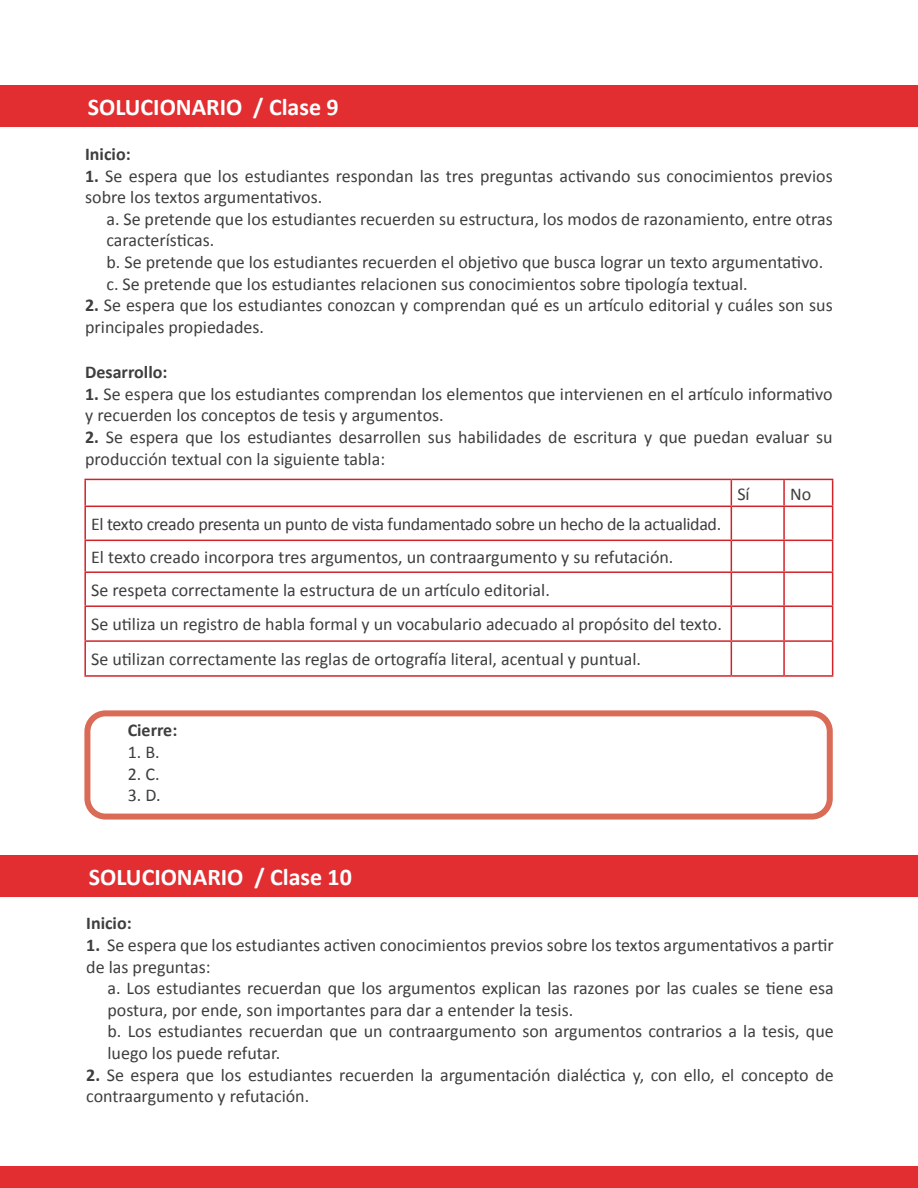
<style>
.page{position:relative;width:918px;height:1188px;background:#fff}
.page>*{position:absolute;margin:0;border:0;box-sizing:border-box;transform-origin:0 0}
.t1{font:700 24px "Calibri";color:#fff}
.t2{font:18px/21.6px "Calibri";color:#3e3e3f}
.t3{font:18px "Calibri";letter-spacing:-.02em;color:#3e3e3f}
.t4{font:700 18px "Calibri";color:#3e3e3f}
.s1{font-weight:700}
</style>
<div class="page">
<div style="left:0;top:86px;width:918px;height:41px;background:#e22e31"></div>
<div style="left:1px;top:1167px;width:917px;height:21px;background:#e22e31"></div>
<div style="left:84px;top:710px;width:749px;height:110px;border:6px solid #d96b57;border-radius:18px"></div>
<div style="left:1px;top:855px;width:917px;height:41px;background:#e22e31"></div>
<hr style="left:84px;top:479px;width:647px;height:1px;background:#d1232a">
<hr style="left:84px;top:480px;width:2px;height:26px;background:#d1232a">
<hr style="left:731px;top:479px;width:53px;height:1px;background:#d1232a">
<svg style="left:731px;top:480px;width:1px;height:26px"></svg>
<hr style="left:784px;top:479px;width:49px;height:1px;background:#d1232a">
<hr style="left:783px;top:480px;width:2px;height:26px;background:#d1232a">
<svg style="left:832px;top:480px;width:1px;height:26px"></svg>
<hr style="left:84px;top:506px;width:647px;height:1px;background:#d1232a">
<hr style="left:84px;top:507px;width:2px;height:33px;background:#d1232a">
<hr style="left:731px;top:506px;width:53px;height:1px;background:#d1232a">
<hr style="left:731px;top:507px;width:1px;height:33px;background:#d1232a">
<hr style="left:784px;top:506px;width:49px;height:1px;background:#d1232a">
<hr style="left:783px;top:507px;width:2px;height:33px;background:#d1232a">
<hr style="left:832px;top:507px;width:1px;height:33px;background:#d1232a">
<hr style="left:84px;top:540px;width:647px;height:1px;background:#d1232a">
<hr style="left:84px;top:541px;width:2px;height:30px;background:#d1232a">
<hr style="left:731px;top:540px;width:53px;height:1px;background:#d1232a">
<hr style="left:731px;top:541px;width:1px;height:30px;background:#d1232a">
<hr style="left:784px;top:540px;width:49px;height:1px;background:#d1232a">
<hr style="left:783px;top:541px;width:2px;height:30px;background:#d1232a">
<hr style="left:832px;top:541px;width:1px;height:30px;background:#d1232a">
<hr style="left:84px;top:571px;width:647px;height:2px;background:#d1232a">
<hr style="left:84px;top:573px;width:2px;height:32px;background:#d1232a">
<hr style="left:731px;top:571px;width:53px;height:2px;background:#d1232a">
<hr style="left:731px;top:573px;width:1px;height:32px;background:#d1232a">
<hr style="left:784px;top:571px;width:49px;height:2px;background:#d1232a">
<hr style="left:783px;top:573px;width:2px;height:32px;background:#d1232a">
<hr style="left:832px;top:573px;width:1px;height:32px;background:#d1232a">
<hr style="left:84px;top:605px;width:647px;height:2px;background:#d1232a">
<hr style="left:84px;top:607px;width:2px;height:33px;background:#d1232a">
<hr style="left:731px;top:605px;width:53px;height:2px;background:#d1232a">
<hr style="left:731px;top:607px;width:1px;height:33px;background:#d1232a">
<hr style="left:784px;top:605px;width:49px;height:2px;background:#d1232a">
<hr style="left:783px;top:607px;width:2px;height:33px;background:#d1232a">
<hr style="left:832px;top:607px;width:1px;height:33px;background:#d1232a">
<hr style="left:84px;top:640px;width:647px;height:2px;background:#d1232a">
<hr style="left:84px;top:642px;width:2px;height:33px;background:#d1232a">
<hr style="left:731px;top:640px;width:53px;height:2px;background:#d1232a">
<hr style="left:731px;top:642px;width:1px;height:33px;background:#d1232a">
<hr style="left:784px;top:640px;width:49px;height:2px;background:#d1232a">
<hr style="left:783px;top:642px;width:2px;height:33px;background:#d1232a">
<hr style="left:832px;top:642px;width:1px;height:33px;background:#d1232a">
<hr style="left:84px;top:675px;width:647px;height:2px;background:#d1232a">
<hr style="left:731px;top:675px;width:53px;height:2px;background:#d1232a">
<hr style="left:784px;top:675px;width:49px;height:2px;background:#d1232a">
<p class="t1" style="left:88px;top:92px;width:252px">SOLUCIONARIO / Clase 9</p>
<p class="t4" style="left:85px;top:143px;width:47px">Inicio:</p>
<p class="t2" style="left:85px;top:165px;width:749px"><span class="s1">1.</span> Se espera que los estudiantes respondan las tres preguntas activando sus conocimientos previos sobre los textos argumentativos.</p>
<p class="t2" style="left:106px;top:208px;width:728px">a. Se pretende que los estudiantes recuerden su estructura, los modos de razonamiento, entre otras características.</p>
<p class="t2" style="left:106px;top:251px;width:718px">b. Se pretende que los estudiantes recuerden el objetivo que busca lograr un texto argumentativo.</p>
<p class="t2" style="left:106px;top:273px;width:643px">c. Se pretende que los estudiantes relacionen sus conocimientos sobre tipología textual.</p>
<p class="t2" style="left:85px;top:294px;width:749px"><span class="s1">2.</span> Se espera que los estudiantes conozcan y comprendan qué es un artículo editorial y cuáles son sus principales propiedades.</p>
<p class="t4" style="left:85px;top:361px;width:84px">Desarrollo:</p>
<p class="t2" style="left:85px;top:383px;width:749px"><span class="s1">1.</span> Se espera que los estudiantes comprendan los elementos que intervienen en el artículo informativo y recuerden los conceptos de tesis y argumentos.</p>
<p class="t2" style="left:85px;top:426px;width:749px"><span class="s1">2.</span> Se espera que los estudiantes desarrollen sus habilidades de escritura y que puedan evaluar su producción textual con la siguiente tabla:</p>
<p class="t3" style="left:91px;top:513px;width:632px">El texto creado presenta un punto de vista fundamentado sobre un hecho de la actualidad.</p>
<p class="t2" style="left:91px;top:546px;width:584px">El texto creado incorpora tres argumentos, un contraargumento y su refutación.</p>
<p class="t2" style="left:91px;top:579px;width:460px">Se respeta correctamente la estructura de un artículo editorial.</p>
<p class="t2" style="left:91px;top:614px;width:632px">Se utiliza un registro de habla formal y un vocabulario adecuado al propósito del texto.</p>
<p class="t2" style="left:91px;top:649px;width:551px">Se utilizan correctamente las reglas de ortografía literal, acentual y puntual.</p>
<p class="t2" style="left:737px;top:483px;width:14px">Sí</p>
<p class="t2" style="left:790px;top:483px;width:23px">No</p>
<p class="t4" style="left:128px;top:719px;width:51px">Cierre:</p>
<p class="t2" style="left:128px;top:741px;width:34px">1. B.</p>
<p class="t2" style="left:128px;top:763px;width:33px">2. C.</p>
<p class="t2" style="left:128px;top:785px;width:34px">3. D.</p>
<p class="t1" style="left:89px;top:862px;width:265px">SOLUCIONARIO / Clase 10</p>
<p class="t4" style="left:86px;top:912px;width:47px">Inicio:</p>
<p class="t2" style="left:86px;top:934px;width:749px"><span class="s1">1.</span> Se espera que los estudiantes activen conocimientos previos sobre los textos argumentativos a partir de las preguntas:</p>
<p class="t2" style="left:107px;top:978px;width:728px">a. Los estudiantes recuerdan que los argumentos explican las razones por las cuales se tiene esa postura, por ende, son importantes para dar a entender la tesis.</p>
<p class="t2" style="left:107px;top:1021px;width:728px">b. Los estudiantes recuerdan que un contraargumento son argumentos contrarios a la tesis, que luego los puede refutar.</p>
<p class="t2" style="left:86px;top:1064px;width:749px"><span class="s1">2.</span> Se espera que los estudiantes recuerden la argumentación dialéctica y, con ello, el concepto de contraargumento y refutación.</p>
</div>
